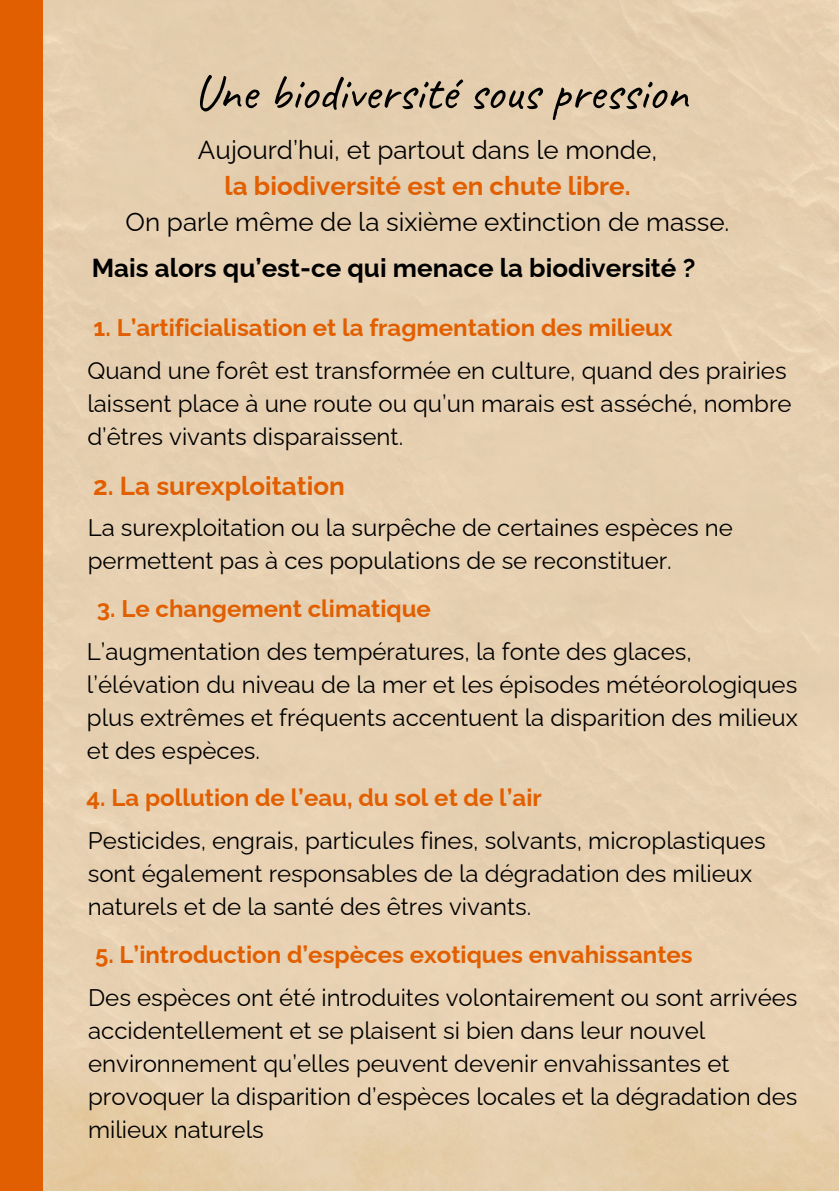
<style>
.page{position:relative;width:839px;height:1191px;background:#fff}
.page>*{position:absolute;margin:0;border:0;box-sizing:border-box;transform-origin:0 0}
.t1{font:50px "Caveat";color:#000}
.t2{font:26px "Raleway";color:#000}
.t3{font:700 26px "Raleway";color:#e15f00}
.t4{font:700 26px "Raleway";color:#000}
.t5{font:24px/33px "Raleway";color:#000}
.t6{font:700 24px "Raleway";color:#e15f00}
</style>
<div class="page">
<div style="left:42px;top:0;width:796px;height:1191px;background:#e7d0b1"></div>
<div style="left:0;top:0;width:42px;height:1191px;background:#e15f00"></div>
<h1 class="t1" style="left:194px;top:61px;width:495px">Une biodiversité sous pression</h1>
<p class="t2" style="left:198px;top:135px;width:460px">Aujourd’hui, et partout dans le monde,</p>
<p class="t3" style="left:224px;top:171px;width:407px">la biodiversité est en chute libre.</p>
<p class="t2" style="left:126px;top:207px;width:605px">On parle même de la sixième extinction de masse.</p>
<h2 class="t4" style="left:92px;top:253px;width:605px">Mais alors qu’est-ce qui menace la biodiversité ?</h2>
<h2 class="t6" style="left:94px;top:314px;width:580px">1. L’artificialisation et la fragmentation des milieux</h2>
<p class="t5" style="left:87px;top:354px;width:705px">Quand une forêt est transformée en culture, quand des prairies laissent place à une route ou qu’un marais est asséché, nombre d’êtres vivants disparaissent.</p>
<h2 class="t3" style="left:93px;top:470px;width:253px">2. La surexploitation</h2>
<p class="t5" style="left:88px;top:511px;width:646px">La surexploitation ou la surpêche de certaines espèces ne permettent pas à ces populations de se reconstituer.</p>
<h2 class="t6" style="left:97px;top:594px;width:335px">3. Le changement climatique</h2>
<p class="t5" style="left:87px;top:635px;width:712px">L’augmentation des températures, la fonte des glaces, l’élévation du niveau de la mer et les épisodes météorologiques plus extrêmes et fréquents accentuent la disparition des milieux et des espèces.</p>
<h2 class="t6" style="left:87px;top:784px;width:456px">4. La pollution de l’eau, du sol et de l’air</h2>
<p class="t5" style="left:88px;top:824px;width:679px">Pesticides, engrais, particules fines, solvants, microplastiques sont également responsables de la dégradation des milieux naturels et de la santé des êtres vivants.</p>
<h2 class="t6" style="left:95px;top:940px;width:599px">5. L’introduction d’espèces exotiques envahissantes</h2>
<p class="t5" style="left:88px;top:981px;width:711px">Des espèces ont été introduites volontairement ou sont arrivées accidentellement et se plaisent si bien dans leur nouvel environnement qu’elles peuvent devenir envahissantes et provoquer la disparition d’espèces locales et la dégradation des milieux naturels</p>
</div>
